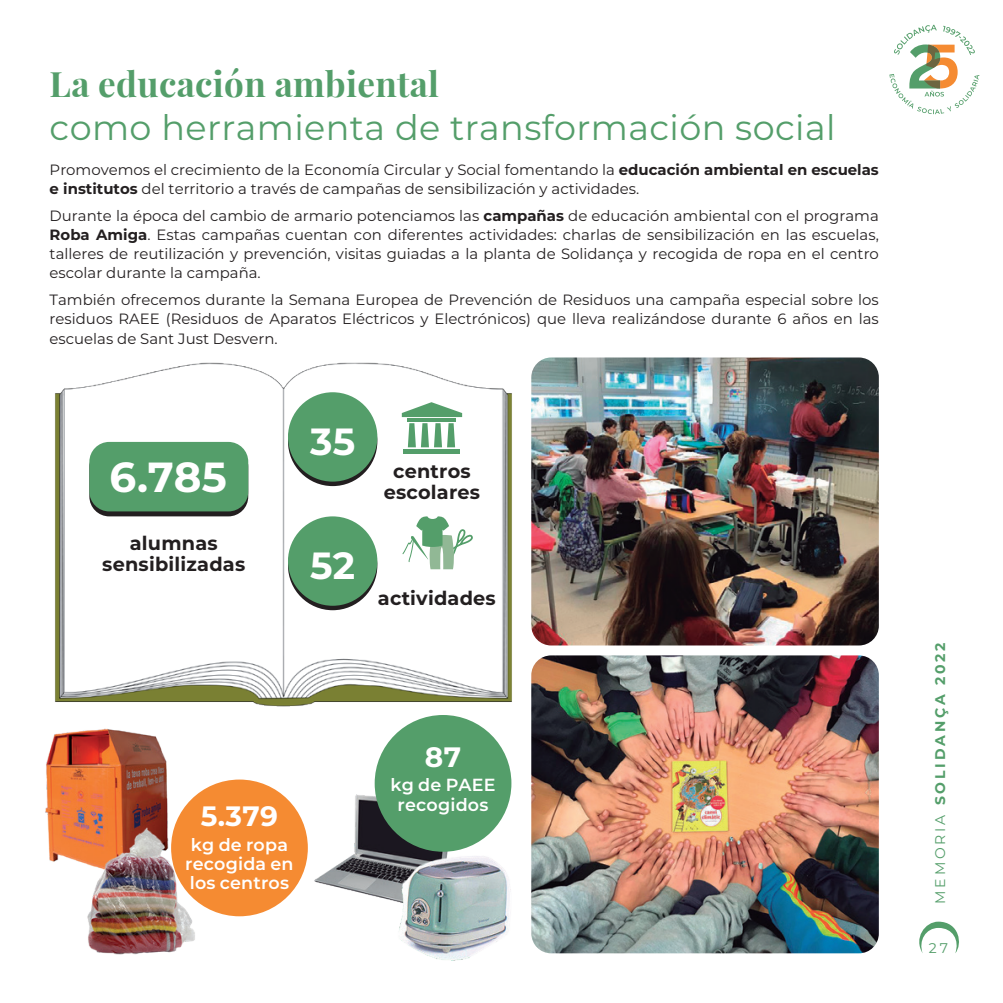
<style>
.page{position:relative;width:1003px;height:1003px;background:#fff}
.page>*{position:absolute;margin:0;border:0;box-sizing:border-box;transform-origin:0 0}
.t1{font:700 42px "Montserrat";color:#fff}
.t2{font:700 37.8px "Montserrat";color:#fff}
.t3{font:35px "Montserrat";letter-spacing:.01em;color:#549e6a}
.t4{font:700 35px "Playfair Display";letter-spacing:.01em;color:#549e6a}
.t5{font:700 28px "Montserrat";color:#fff}
.t6{font:700 19.25px/21px "Montserrat";letter-spacing:.01em;color:#231f20;text-align:center}
.t7{font:600 17.5px/19.2px "Montserrat";letter-spacing:.01em;color:#fff;text-align:center}
.t8{font:14.88px/19.2px "Montserrat";color:#231f20;text-align:justify}
.t9{font:700 14px "Montserrat";letter-spacing:.2em;color:#549e6a}
.t10{font:14px "Montserrat";color:#549e6a}
.s1{font-weight:700}
.s2{font-weight:400}
</style>
<div class="page">
<svg style="left:889px;top:25px;width:89px;height:89px"></svg>
<svg style="left:919px;top:921px;width:40px;height:31px"></svg>
<img style="left:45px;top:728px;width:123px;height:134px">
<img style="left:531px;top:357px;width:347px;height:288px">
<img style="left:531px;top:655px;width:347px;height:297px">
<img style="left:55px;top:362px;width:457px;height:345px">
<img style="left:314px;top:794px;width:83px;height:104px">
<img style="left:382px;top:834px;width:129px;height:127px">
<img style="left:65px;top:819px;width:142px;height:136px">
<div style="left:171px;top:779px;width:137px;height:136px;background:#f58b32;border-radius:50%"></div>
<div style="left:374px;top:714px;width:137px;height:137px;background:#549e6a;border-radius:50%"></div>
<svg style="left:402px;top:516px;width:71px;height:53px"></svg>
<hr style="left:403px;top:449px;width:57px;height:4px;background:#549e6a">
<hr style="left:407px;top:418px;width:49px;height:3px;background:#549e6a">
<svg style="left:407px;top:423px;width:48px;height:24px"></svg>
<svg style="left:401px;top:402px;width:61px;height:15px"></svg>
<svg style="left:288px;top:396px;width:89px;height:90px"></svg>
<div style="left:288px;top:392px;width:89px;height:89px;background:#549e6a;border-radius:50%"></div>
<svg style="left:288px;top:520px;width:89px;height:90px"></svg>
<div style="left:288px;top:516px;width:89px;height:89px;background:#549e6a;border-radius:50%"></div>
<svg style="left:89px;top:446px;width:159px;height:70px"></svg>
<div style="left:89px;top:441px;width:159px;height:70px;background:#549e6a;border-radius:20px"></div>
<h3 class="t4" style="left:50px;top:62px;width:391px">La educación ambiental</h3>
<h3 class="t3" style="left:50px;top:103px;width:787px">como herramienta de transformación social</h3>
<p class="t8" style="left:50px;top:159px;width:830px">Promovemos el crecimiento de la Economía Circular y Social fomentando la <span class="s1">educación ambiental en escuelas e institutos</span> del territorio a través de campañas de sensibilización y actividades.</p>
<p class="t8" style="left:50px;top:205px;width:830px">Durante la época del cambio de armario potenciamos las <span class="s1">campañas</span> de educación ambiental con el programa <span class="s1">Roba Amiga</span>. Estas campañas cuentan con diferentes actividades: charlas de sensibilización en las escuelas, talleres de reutilización y prevención, visitas guiadas a la planta de Solidança y recogida de ropa en el centro escolar durante la campaña.</p>
<p class="t8" style="left:50px;top:289px;width:830px">También ofrecemos durante la Semana Europea de Prevención de Residuos una campaña especial sobre los residuos RAEE (Residuos de Aparatos Eléctricos y Electrónicos) que lleva realizándose durante 6 años en las escuelas de Sant Just Desvern.</p>
<h1 class="t1" style="left:109px;top:446px;width:119px">6.785</h1>
<p class="t6" style="left:102px;top:531px;width:144px">alumnas sensibilizadas</p>
<h2 class="t2" style="left:310px;top:414px;width:47px">35</h2>
<h2 class="t2" style="left:310px;top:538px;width:47px">52</h2>
<p class="t6" style="left:383px;top:459px;width:98px">centros escolares</p>
<p class="t6" style="left:378px;top:586px;width:119px">actividades</p>
<h3 class="t5" style="left:201px;top:795px;width:78px">5.379</h3>
<p class="t7" style="left:185px;top:833px;width:110px">kg de ropa recogida en los centros</p>
<h3 class="t5" style="left:425px;top:736px;width:38px">87</h3>
<p class="t7" style="left:390px;top:774px;width:106px">kg de PAEE recogidos</p>
<p class="t9" style="left:929px;top:903px;width:262px;rotate:-90deg"><span class="s2">MEMORIA</span> SOLIDANÇA 2022</p>
<p class="t10" style="left:928px;top:938px;width:20px">27</p>
</div>
